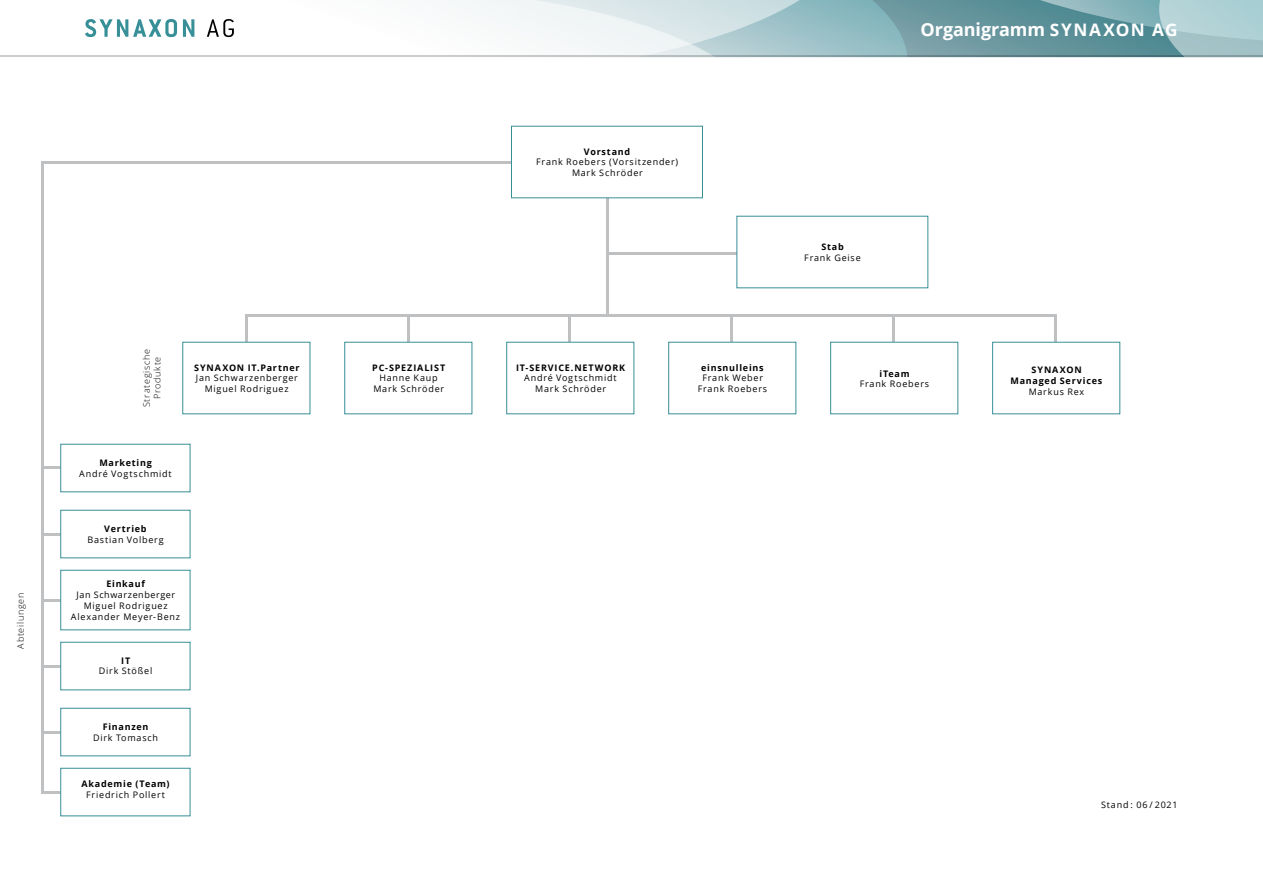
<style>
.page{position:relative;width:1263px;height:893px;background:#fff}
.page>*{position:absolute;margin:0;border:0;box-sizing:border-box;transform-origin:0 0}
.t1{font:700 18px "Open Sans";letter-spacing:-.005em;color:#fff}
.t2{font:9px/10.8px "Open Sans";letter-spacing:.085em;color:#000;text-align:center}
.t3{font:700 9px/10.8px "Open Sans";letter-spacing:.085em;color:#000;text-align:center}
.t4{font:300 9px/10.8px "Open Sans";letter-spacing:.085em;color:#000;text-align:center}
.s1{font-size:17.25px}
</style>
<div class="page">
<svg style="left:907px;top:0;width:133px;height:56px;background:#69969e"></svg>
<svg style="left:1040px;top:0;width:223px;height:56px;background:#83aeb4"></svg>
<svg style="left:85px;top:19px;width:92px;height:18px"></svg>
<svg style="left:183px;top:0;width:724px;height:56px"></svg>
<hr style="left:0;top:56px;width:1263px;height:1px;background:#000">
<hr style="left:41px;top:161px;width:2px;height:632px;background:#bfc0c1">
<hr style="left:41px;top:791px;width:20px;height:2px;background:#bfc0c1">
<hr style="left:41px;top:731px;width:20px;height:2px;background:#bfc0c1">
<hr style="left:41px;top:665px;width:20px;height:2px;background:#bfc0c1">
<hr style="left:41px;top:599px;width:20px;height:2px;background:#bfc0c1">
<hr style="left:41px;top:467px;width:20px;height:2px;background:#bfc0c1">
<hr style="left:41px;top:533px;width:20px;height:2px;background:#bfc0c1">
<hr style="left:607px;top:252px;width:131px;height:2px;background:#bfc0c1">
<hr style="left:42px;top:161px;width:470px;height:2px;background:#bfc0c1">
<hr style="left:245px;top:314px;width:811px;height:2px;background:#bfc0c1">
<hr style="left:245px;top:314px;width:2px;height:28px;background:#bfc0c1">
<hr style="left:407px;top:314px;width:2px;height:28px;background:#bfc0c1">
<hr style="left:606px;top:197px;width:2px;height:119px;background:#bfc0c1">
<hr style="left:569px;top:314px;width:2px;height:28px;background:#bfc0c1">
<hr style="left:730px;top:314px;width:3px;height:28px;background:#bfc0c1">
<hr style="left:1054px;top:314px;width:2px;height:28px;background:#bfc0c1">
<hr style="left:892px;top:314px;width:2px;height:28px;background:#bfc0c1">
<div style="left:511px;top:126px;width:192px;height:72px;background:#fff;border:1px solid #378f98"></div>
<div style="left:668px;top:342px;width:128px;height:72px;background:#fff;border:1px solid #378f98"></div>
<div style="left:506px;top:342px;width:128px;height:72px;background:#fff;border:1px solid #378f98"></div>
<div style="left:992px;top:342px;width:128px;height:72px;background:#fff;border:1px solid #378f98"></div>
<div style="left:830px;top:342px;width:128px;height:72px;background:#fff;border:1px solid #378f98"></div>
<div style="left:183px;top:342px;width:127px;height:72px;background:#fff;border:1px solid #378f98"></div>
<div style="left:345px;top:342px;width:127px;height:72px;background:#fff;border:1px solid #378f98"></div>
<div style="left:61px;top:444px;width:129px;height:48px;background:#fff;border:1px solid #378f98"></div>
<div style="left:61px;top:510px;width:129px;height:48px;background:#fff;border:1px solid #378f98"></div>
<div style="left:61px;top:570px;width:129px;height:60px;background:#fff;border:1px solid #378f98"></div>
<div style="left:61px;top:642px;width:129px;height:48px;background:#fff;border:1px solid #378f98"></div>
<div style="left:61px;top:708px;width:129px;height:48px;background:#fff;border:1px solid #378f98"></div>
<div style="left:61px;top:768px;width:129px;height:48px;background:#fff;border:1px solid #378f98"></div>
<div style="left:737px;top:216px;width:191px;height:72px;background:#fff;border:1px solid #378f98"></div>
<p class="t4" style="left:15px;top:649px;width:57px;rotate:-90deg">Abteilungen</p>
<p class="t4" style="left:141px;top:407px;width:60px;rotate:-90deg">Strategische<br>Produkte</p>
<p class="t3" style="left:194px;top:362px;width:107px">SYNAXON IT.Partner</p>
<p class="t2" style="left:196px;top:373px;width:103px">Jan Schwarzenberger<br>Miguel Rodriguez</p>
<p class="t3" style="left:99px;top:457px;width:54px">Marketing</p>
<p class="t2" style="left:79px;top:468px;width:94px">André Vogtschmidt</p>
<p class="t3" style="left:104px;top:523px;width:44px">Vertrieb</p>
<p class="t2" style="left:88px;top:534px;width:78px">Bastian Volberg</p>
<p class="t3" style="left:106px;top:578px;width:40px">Einkauf</p>
<p class="t2" style="left:71px;top:589px;width:111px">Jan Schwarzenberger<br>Miguel Rodriguez<br>Alexander Meyer-Benz</p>
<p class="t3" style="left:121px;top:655px;width:11px">IT</p>
<p class="t2" style="left:99px;top:665px;width:55px">Dirk Stößel</p>
<p class="t3" style="left:103px;top:721px;width:47px">Finanzen</p>
<p class="t2" style="left:93px;top:732px;width:67px">Dirk Tomasch</p>
<p class="t3" style="left:81px;top:778px;width:90px">Akademie (Team)</p>
<p class="t2" style="left:86px;top:789px;width:80px">Friedrich Pollert</p>
<p class="t3" style="left:584px;top:146px;width:48px">Vorstand</p>
<p class="t2" style="left:536px;top:157px;width:144px">Frank Roebers (Vorsitzender)<br>Mark Schröder</p>
<h1 class="t1" style="left:920px;top:17px;width:258px">Organigramm <span class="s1">SYNAXON AG</span></h1>
<p class="t3" style="left:821px;top:241px;width:24px">Stab</p>
<p class="t2" style="left:804px;top:252px;width:58px">Frank Geise</p>
<p class="t3" style="left:701px;top:362px;width:64px">einsnulleins</p>
<p class="t2" style="left:698px;top:373px;width:71px">Frank Weber<br>Frank Roebers</p>
<p class="t3" style="left:516px;top:362px;width:111px">IT-SERVICE.NETWORK</p>
<p class="t2" style="left:524px;top:373px;width:94px">André Vogtschmidt<br>Mark Schröder</p>
<p class="t3" style="left:372px;top:362px;width:75px">PC-SPEZIALIST</p>
<p class="t2" style="left:373px;top:373px;width:72px">Hanne Kaup<br>Mark Schröder</p>
<p class="t3" style="left:1010px;top:364px;width:93px">SYNAXON<br>Managed Services</p>
<p class="t3" style="left:879px;top:368px;width:32px">iTeam</p>
<p class="t2" style="left:860px;top:379px;width:71px">Frank Roebers</p>
<p class="t2" style="left:1029px;top:386px;width:57px">Markus Rex</p>
<p class="t2" style="left:1101px;top:799px;width:78px">Stand : 06 / 2021</p>
</div>
